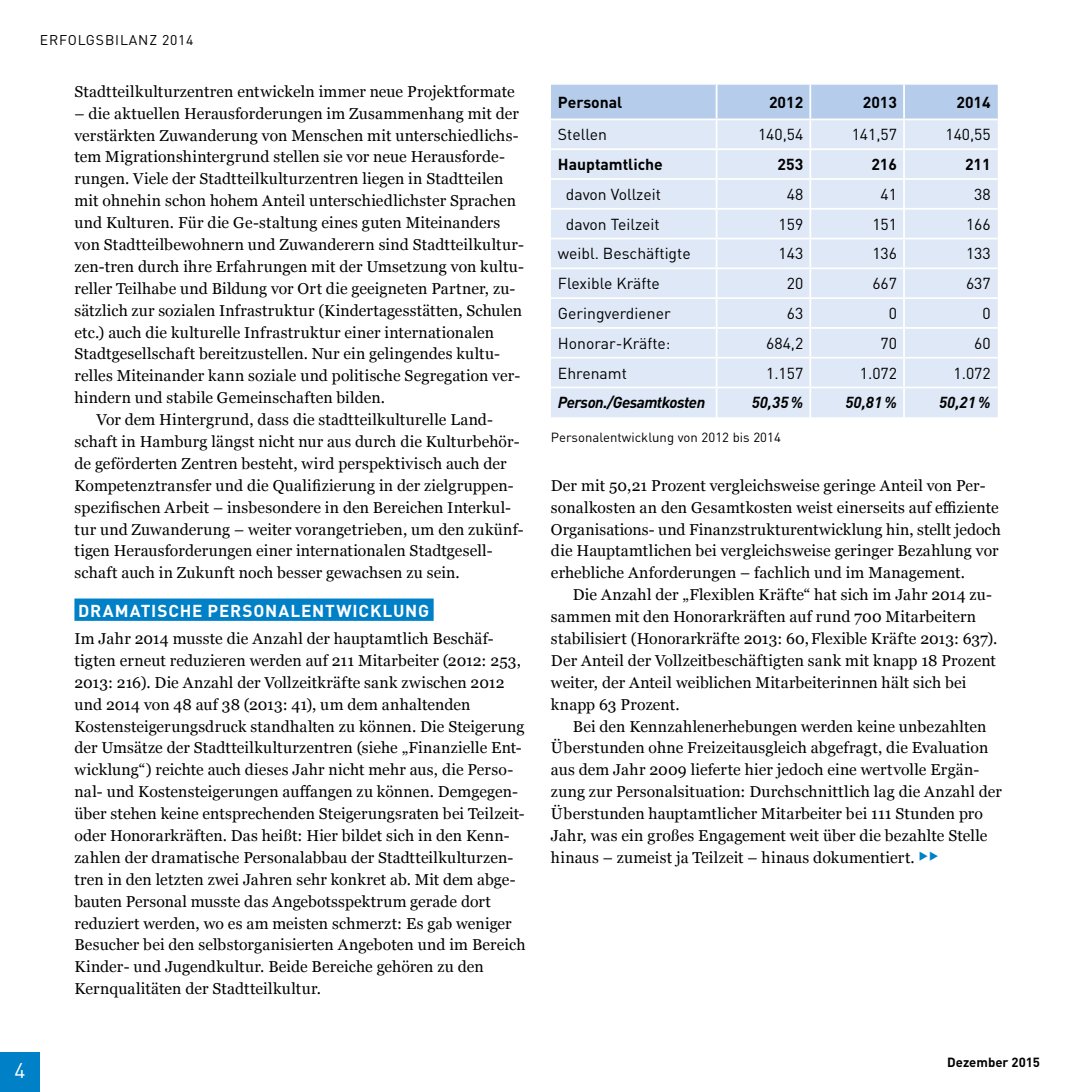
<style>
.page{position:relative;width:1092px;height:1092px;background:#fff}
.page>*{position:absolute;margin:0;border:0;box-sizing:border-box;transform-origin:0 0}
.t1{font:21px "DINOT";color:#fff}
.t2{font:700 17.15px "DINOT";letter-spacing:.06em;color:#fff}
.t3{font:15.75px/21.9px "Georgia";letter-spacing:.005em;color:#000}
.t4{font:15.75px "DINOT";color:#000}
.t5{font:700 15.75px "DINOT";color:#000}
.t6{font:italic 700 15.75px "DINOT";letter-spacing:-.03em;color:#000}
.t7{font:14px "DINOT";letter-spacing:.06em;color:#000}
.t8{font:13.12px "DINOT";color:#000}
.t9{font:700 13.12px "DINOT";color:#000}
</style>
<div class="page">
<div style="left:0;top:1052px;width:40px;height:39px;background:#0080c6"></div>
<div style="left:74px;top:598px;width:359px;height:22px;background:#0080c6"></div>
<svg style="left:551px;top:85px;width:446px;height:332px"></svg>
<p class="t7" style="left:40px;top:31px;width:155px">Erfolgsbilanz 2014</p>
<p class="t3" style="left:74px;top:80px;width:442px">Stadtteilkulturzentren entwickeln immer neue Projektformate</p>
<p class="t3" style="left:74px;top:102px;width:446px">– die aktuellen Herausforderungen im Zusammenhang mit der</p>
<p class="t3" style="left:74px;top:123px;width:446px">verstärkten Zuwanderung von Menschen mit unterschiedlichs-</p>
<p class="t3" style="left:74px;top:145px;width:432px">tem Migrationshintergrund stellen sie vor neue Herausforde-</p>
<p class="t3" style="left:74px;top:167px;width:430px">rungen. Viele der Stadtteilkulturzentren liegen in Stadtteilen</p>
<p class="t3" style="left:74px;top:189px;width:443px">mit ohnehin schon hohem Anteil unterschiedlichster Sprachen</p>
<p class="t3" style="left:74px;top:211px;width:427px">und Kulturen. Für die Ge-staltung eines guten Miteinanders</p>
<p class="t3" style="left:74px;top:233px;width:451px">von Stadtteilbewohnern und Zuwanderern sind Stadtteilkultur-</p>
<p class="t3" style="left:74px;top:255px;width:451px">zen-tren durch ihre Erfahrungen mit der Umsetzung von kultu-</p>
<p class="t3" style="left:74px;top:277px;width:442px">reller Teilhabe und Bildung vor Ort die geeigneten Partner, zu-</p>
<p class="t3" style="left:74px;top:298px;width:449px">sätzlich zur sozialen Infrastruktur (Kindertagesstätten, Schulen</p>
<p class="t3" style="left:74px;top:320px;width:421px">etc.) auch die kulturelle Infrastruktur einer internationalen</p>
<p class="t3" style="left:74px;top:342px;width:427px">Stadtgesellschaft bereitzustellen. Nur ein gelingendes kultu-</p>
<p class="t3" style="left:74px;top:364px;width:447px">relles Miteinander kann soziale und politische Segregation ver-</p>
<p class="t3" style="left:74px;top:386px;width:312px">hindern und stabile Gemeinschaften bilden.</p>
<p class="t3" style="left:96px;top:408px;width:398px">Vor dem Hintergrund, dass die stadtteilkulturelle Land-</p>
<p class="t3" style="left:74px;top:430px;width:446px">schaft in Hamburg längst nicht nur aus durch die Kulturbehör-</p>
<p class="t3" style="left:74px;top:452px;width:433px">de geförderten Zentren besteht, wird perspektivisch auch der</p>
<p class="t3" style="left:74px;top:473px;width:441px">Kompetenztransfer und die Qualifizierung in der zielgruppen-</p>
<p class="t3" style="left:74px;top:495px;width:438px">spezifischen Arbeit – insbesondere in den Bereichen Interkul-</p>
<p class="t3" style="left:74px;top:517px;width:451px">tur und Zuwanderung – weiter vorangetrieben, um den zukünf-</p>
<p class="t3" style="left:74px;top:539px;width:418px">tigen Herausforderungen einer internationalen Stadtgesell-</p>
<p class="t3" style="left:74px;top:561px;width:387px">schaft auch in Zukunft noch besser gewachsen zu sein.</p>
<p class="t2" style="left:78px;top:599px;width:352px">DRAMATISCHE PERSONALENTWICKLUNG</p>
<p class="t3" style="left:74px;top:627px;width:452px">Im Jahr 2014 musste die Anzahl der hauptamtlich Beschäf&shy;tigten erneut reduzieren werden auf 211 Mitarbeiter (2012: 253, 2013: 216). Die Anzahl der Vollzeitkräfte sank zwischen 2012 und 2014 von 48 auf 38 (2013: 41), um dem anhaltenden Kostensteigerungsdruck standhalten zu können. Die Steigerung der Umsätze der Stadtteilkulturzentren (siehe „Finanzielle Ent&shy;wicklung“) reichte auch dieses Jahr nicht mehr aus, die Perso&shy;nal- und Kostensteigerungen auffangen zu können. Demgegen&shy;über stehen keine entsprechenden Steigerungsraten bei Teilzeit&shy;oder Honorarkräften. Das heißt: Hier bildet sich in den Kenn&shy;zahlen der dramatische Personalabbau der Stadtteilkulturzen&shy;tren in den letzten zwei Jahren sehr konkret ab. Mit dem abge&shy;bauten Personal musste das Angebotsspektrum gerade dort reduziert werden, wo es am meisten schmerzt: Es gab weniger Besucher bei den selbstorganisierten Angeboten und im Bereich Kinder- und Jugendkultur. Beide Bereiche gehören zu den Kernqualitäten der Stadtteilkultur.</p>
<h1 class="t1" style="left:14px;top:1057px;width:12px">4</h1>
<p class="t5" style="left:558px;top:92px;width:66px">PERSONAL</p>
<p class="t5" style="left:769px;top:92px;width:36px">2012</p>
<p class="t5" style="left:862px;top:92px;width:36px">2013</p>
<p class="t5" style="left:956px;top:92px;width:36px">2014</p>
<p class="t4" style="left:558px;top:125px;width:51px">Stellen</p>
<p class="t4" style="left:758px;top:125px;width:47px">140,54</p>
<p class="t4" style="left:851px;top:125px;width:47px">141,57</p>
<p class="t4" style="left:945px;top:125px;width:47px">140,55</p>
<p class="t5" style="left:558px;top:154px;width:106px">HAUPTAMTLICHE</p>
<p class="t5" style="left:777px;top:154px;width:27px">253</p>
<p class="t5" style="left:871px;top:154px;width:27px">216</p>
<p class="t5" style="left:964px;top:154px;width:27px">211</p>
<p class="t4" style="left:565px;top:184px;width:97px">davon Vollzeit</p>
<p class="t4" style="left:786px;top:184px;width:18px">48</p>
<p class="t4" style="left:880px;top:184px;width:18px">41</p>
<p class="t4" style="left:974px;top:184px;width:18px">38</p>
<p class="t4" style="left:565px;top:214px;width:95px">davon Teilzeit</p>
<p class="t4" style="left:778px;top:214px;width:26px">159</p>
<p class="t4" style="left:872px;top:214px;width:26px">151</p>
<p class="t4" style="left:965px;top:214px;width:26px">166</p>
<p class="t4" style="left:558px;top:244px;width:134px">weibl. Beschäftigte</p>
<p class="t4" style="left:778px;top:244px;width:26px">143</p>
<p class="t4" style="left:872px;top:244px;width:26px">136</p>
<p class="t4" style="left:965px;top:244px;width:26px">133</p>
<p class="t4" style="left:558px;top:274px;width:103px">Flexible Kräfte</p>
<p class="t4" style="left:786px;top:274px;width:18px">20</p>
<p class="t4" style="left:872px;top:274px;width:26px">667</p>
<p class="t4" style="left:965px;top:274px;width:26px">637</p>
<p class="t4" style="left:558px;top:303px;width:114px">Geringverdiener</p>
<p class="t4" style="left:786px;top:303px;width:18px">63</p>
<p class="t4" style="left:888px;top:303px;width:10px">0</p>
<p class="t4" style="left:982px;top:303px;width:10px">0</p>
<p class="t4" style="left:558px;top:333px;width:114px">Honorar-Kräfte:</p>
<p class="t4" style="left:766px;top:333px;width:39px">684,2</p>
<p class="t4" style="left:880px;top:333px;width:18px">70</p>
<p class="t4" style="left:974px;top:333px;width:18px">60</p>
<p class="t4" style="left:558px;top:363px;width:71px">Ehrenamt</p>
<p class="t4" style="left:766px;top:363px;width:39px">1.157</p>
<p class="t4" style="left:859px;top:363px;width:39px">1.072</p>
<p class="t4" style="left:953px;top:363px;width:39px">1.072</p>
<p class="t6" style="left:558px;top:392px;width:149px">Person./Gesamtkosten</p>
<p class="t6" style="left:751px;top:392px;width:53px">50,35%</p>
<p class="t6" style="left:845px;top:392px;width:53px">50,81%</p>
<p class="t6" style="left:939px;top:392px;width:53px">50,21%</p>
<p class="t8" style="left:551px;top:429px;width:231px">Personalentwicklung von 2012 bis 2014</p>
<p class="t3" style="left:551px;top:473px;width:451px">Der mit 50,21 Prozent vergleichsweise geringe Anteil von Per&shy;sonalkosten an den Gesamtkosten weist einerseits auf effiziente Organisations- und Finanzstrukturentwicklung hin, stellt jedoch die Hauptamtlichen bei vergleichsweise geringer Bezahlung vor erhebliche Anforderungen – fachlich und im Management.</p>
<p class="t3" style="left:551px;top:583px;width:448px;text-indent:22px">Die Anzahl der „Flexiblen Kräfte“ hat sich im Jahr 2014 zu&shy;sammen mit den Honorarkräften auf rund 700 Mitarbeitern stabilisiert (Honorarkräfte 2013: 60,Flexible Kräfte 2013: 637).<br>Der Anteil der Vollzeitbeschäftigten sank mit knapp 18 Prozent weiter, der Anteil weiblichen Mitarbeiterinnen hält sich bei knapp 63 Prozent.</p>
<p class="t3" style="left:551px;top:714px;width:452px;text-indent:22px">Bei den Kennzahlenerhebungen werden keine unbezahlten Überstunden ohne Freizeitausgleich abgefragt, die Evaluation aus dem Jahr 2009 lieferte hier jedoch eine wertvolle Ergän&shy;zung zur Personalsituation: Durchschnittlich lag die Anzahl der Überstunden hauptamtlicher Mitarbeiter bei 111 Stunden pro Jahr, was ein großes Engagement weit über die bezahlte Stelle hinaus – zumeist ja Teilzeit – hinaus dokumentiert. <sup>◆◆</sup></p>
<p class="t9" style="left:947px;top:1053px;width:94px">DEZEMBER 2015</p>
</div>
